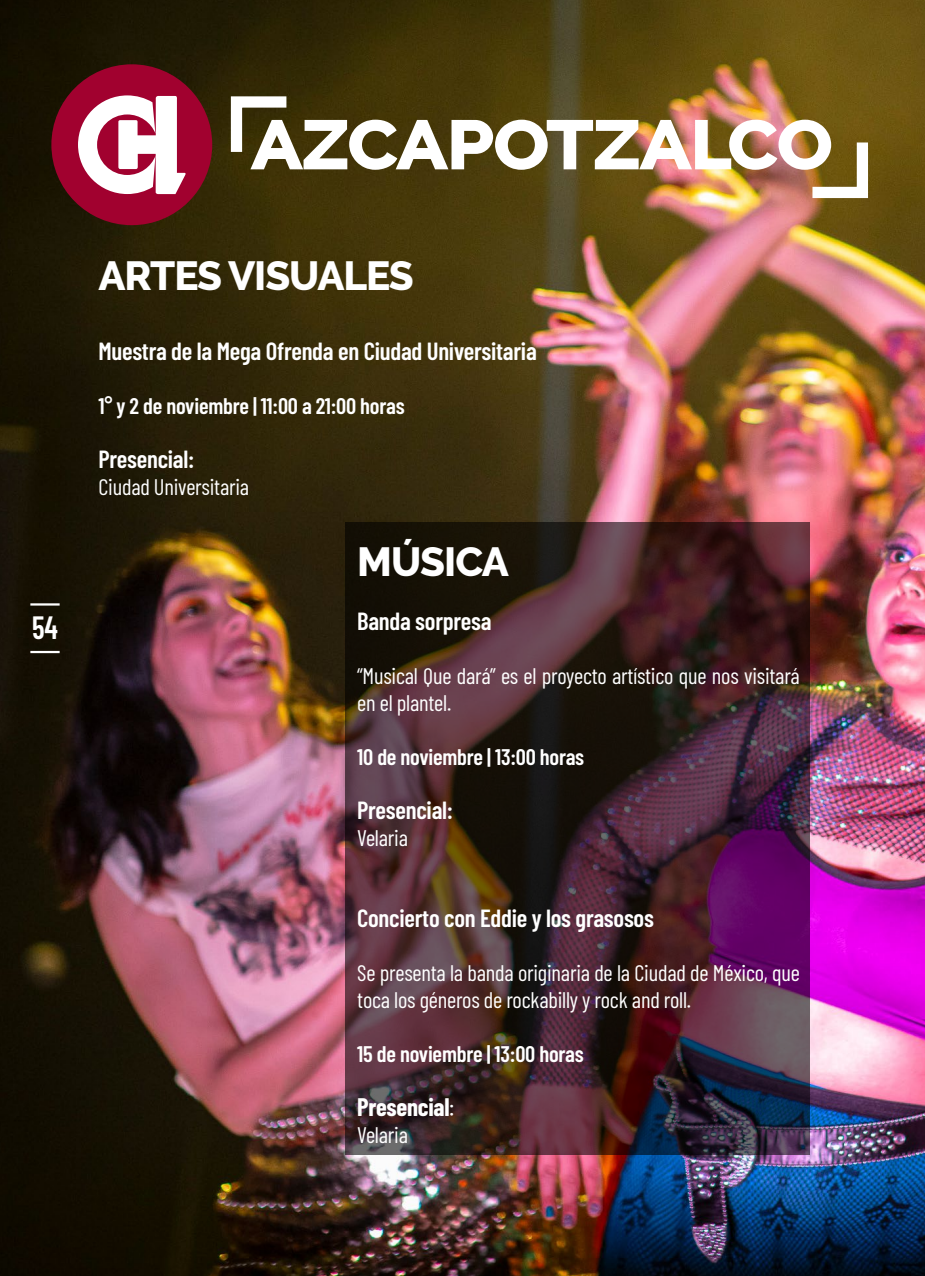
<style>
.page{position:relative;width:925px;height:1276px;background:#fff}
.page>*{position:absolute;margin:0;border:0;box-sizing:border-box;transform-origin:0 0}
.t1{font:800 87.75px "Raleway";letter-spacing:-.025em;color:#fff}
.t2{font:800 40.5px "Raleway";letter-spacing:-.025em;color:#fff}
.t3{font:600 32.18px "Barlow Condensed";color:#fff;scale:.91 1}
.t4{font:600 24.75px "Barlow Condensed";letter-spacing:-.01em;color:#fff}
.t5{font:700 24.75px "Barlow Condensed";letter-spacing:-.01em;color:#fff}
.t6{font:22.5px/27px "Barlow Condensed";letter-spacing:-.01em;color:#fff}
.t7{font:600 22.5px "Barlow Condensed";letter-spacing:-.01em;color:#fff}
.s1{font-weight:400}
</style>
<div class="page">
<img style="left:0;top:0;width:925px;height:1276px">
<img style="left:345px;top:522px;width:464px;height:632px">
<hr style="left:30px;top:603px;width:30px;height:2px;background:#fff">
<hr style="left:30px;top:651px;width:30px;height:2px;background:#fff">
<div style="left:51px;top:64px;width:161px;height:161px;background:#a1012f;border-radius:50%"></div>
<svg style="left:78px;top:95px;width:108px;height:99px"></svg>
<svg style="left:225px;top:91px;width:73px;height:72px"></svg>
<svg style="left:801px;top:131px;width:72px;height:73px"></svg>
<h3 class="t3" style="left:32px;top:605px;width:30px">54</h3>
<h1 class="t1" style="left:251px;top:89px;width:584px">azcapotzalco</h1>
<h2 class="t2" style="left:98px;top:253px;width:317px">ARTES VISUALES</h2>
<p class="t4" style="left:98px;top:333px;width:440px">Muestra de la Mega Ofrenda en Ciudad Universitaria</p>
<p class="t7" style="left:98px;top:390px;width:308px">1° y 2 de noviembre | 11:00 a 21:00 horas</p>
<p class="t4" style="left:98px;top:441px;width:97px">Presencial:</p>
<p class="t6" style="left:98px;top:472px;width:152px">Ciudad Universitaria</p>
<h2 class="t2" style="left:357px;top:538px;width:153px">MÚSICA</h2>
<p class="t4" style="left:357px;top:603px;width:136px">Banda sorpresa</p>
<p class="t6" style="left:357px;top:661px;width:444px">“Musical Que dará” es el proyecto artístico que nos visitará en el plantel.</p>
<p class="t7" style="left:357px;top:741px;width:229px">10 de noviembre | 13:00 horas</p>
<p class="t4" style="left:357px;top:792px;width:97px">Presencial:</p>
<p class="t6" style="left:357px;top:823px;width:52px">Velaria</p>
<p class="t4" style="left:357px;top:900px;width:298px">Concierto con Eddie y los grasosos</p>
<p class="t6" style="left:357px;top:958px;width:444px">Se presenta la banda originaria de la Ciudad de México, que toca los géneros de rockabilly y rock and roll.</p>
<p class="t7" style="left:357px;top:1038px;width:228px">15 de noviembre | 13:00 horas</p>
<p class="t5" style="left:357px;top:1090px;width:99px">Presencial<span class="s1">:</span></p>
<p class="t6" style="left:357px;top:1120px;width:52px">Velaria</p>
</div>
